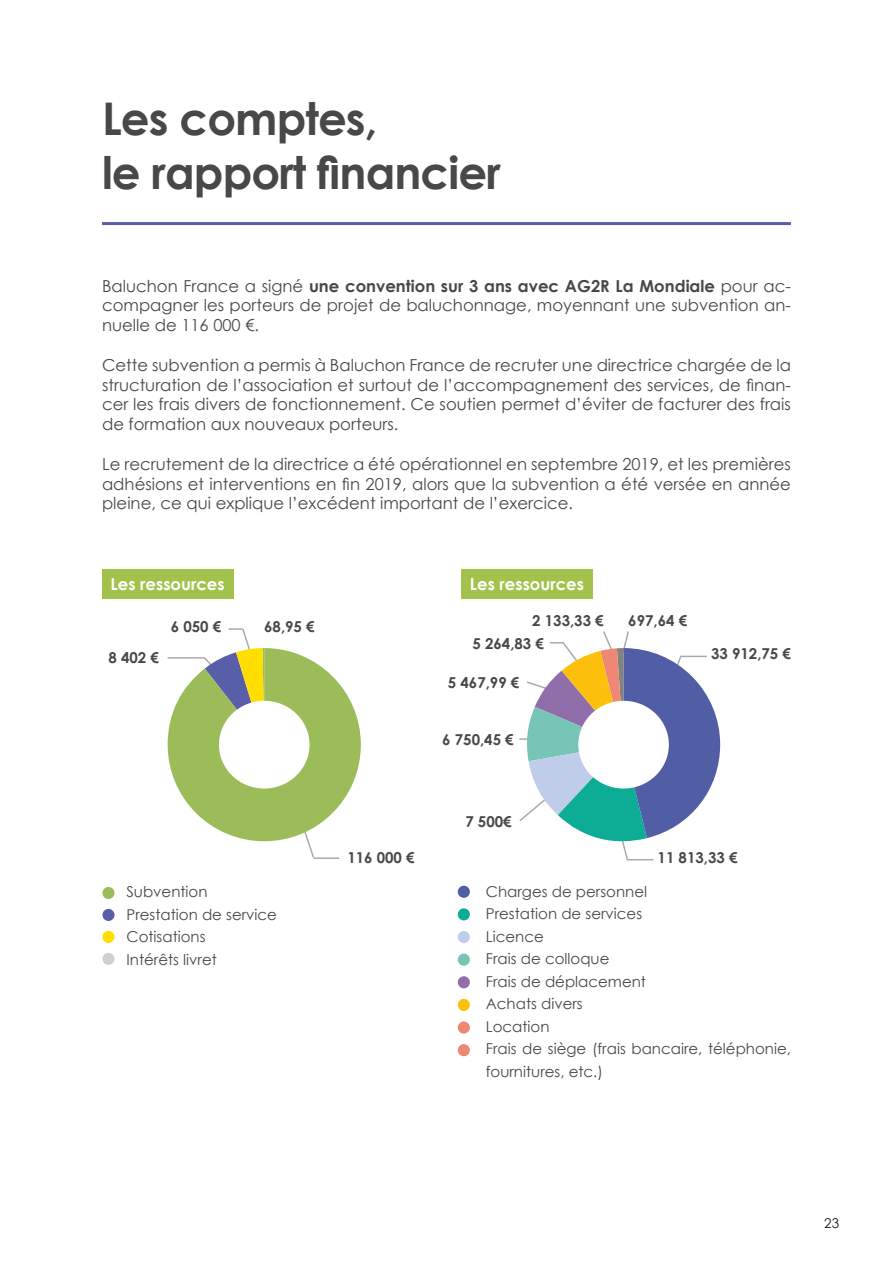
<style>
.page{position:relative;width:893px;height:1263px;background:#fff}
.page>*{position:absolute;margin:0;border:0;box-sizing:border-box;transform-origin:0 0}
.t1{font:700 45px/54px "Century Gothic";letter-spacing:-.02em;color:#484848}
.t2{font:16.5px/19.8px "Century Gothic";color:#484848;text-align:justify}
.t3{font:700 16.5px "Century Gothic";color:#fff}
.t4{font:15px/22.5px "Century Gothic";color:#484848}
.t5{font:700 15px "Century Gothic";color:#484848}
.t6{font:13.5px "Century Gothic";color:#1a1a1a}
.s1{font-weight:700}
</style>
<div class="page">
<hr style="left:102px;top:222px;width:689px;height:3px;background:#585fa7">
<svg style="left:168px;top:628px;width:193px;height:231px"></svg>
<div style="left:102px;top:569px;width:131px;height:29px;background:#a3c24b"></div>
<div style="left:102px;top:887px;width:13px;height:12px;background:#9cbc59;border-radius:50%"></div>
<div style="left:102px;top:909px;width:13px;height:12px;background:#585fa8;border-radius:50%"></div>
<div style="left:102px;top:953px;width:13px;height:12px;background:#d0d0d0;border-radius:50%"></div>
<div style="left:102px;top:931px;width:13px;height:12px;background:#ffde00;border-radius:50%"></div>
<div style="left:461px;top:569px;width:132px;height:29px;background:#a3c24b"></div>
<div style="left:458px;top:886px;width:12px;height:12px;background:#515da5;border-radius:50%"></div>
<div style="left:458px;top:908px;width:12px;height:12px;background:#0dac94;border-radius:50%"></div>
<div style="left:458px;top:953px;width:12px;height:13px;background:#77c5b6;border-radius:50%"></div>
<div style="left:458px;top:931px;width:12px;height:12px;background:#bfcdea;border-radius:50%"></div>
<div style="left:219px;top:701px;width:91px;height:87px;background:#fff;border-radius:50%"></div>
<div style="left:458px;top:976px;width:12px;height:12px;background:#906eaa;border-radius:50%"></div>
<div style="left:458px;top:1044px;width:12px;height:12px;background:#ee8774;border-radius:50%"></div>
<div style="left:458px;top:999px;width:12px;height:12px;background:#fcc00c;border-radius:50%"></div>
<div style="left:458px;top:1021px;width:12px;height:12px;background:#ee8774;border-radius:50%"></div>
<svg style="left:519px;top:631px;width:201px;height:230px"></svg>
<div style="left:578px;top:701px;width:91px;height:87px;background:#fff;border-radius:50%"></div>
<h1 class="t1" style="left:102px;top:90px;width:400px">Les comptes,<br>le rapport financier</h1>
<p class="t2" style="left:102px;top:275px;width:690px">Baluchon France a signé <span class="s1">une convention sur 3 ans avec AG2R La Mondiale</span> pour ac&shy;compagner les porteurs de projet de baluchonnage, moyennant une subvention an&shy;nuelle de 116 000 €.</p>
<p class="t2" style="left:102px;top:355px;width:690px">Cette subvention a permis à Baluchon France de recruter une directrice chargée de la structuration de l’association et surtout de l’accompagnement des services, de finan&shy;cer les frais divers de fonctionnement. Ce soutien permet d’éviter de facturer des frais de formation aux nouveaux porteurs.</p>
<p class="t2" style="left:102px;top:454px;width:690px">Le recrutement de la directrice a été opérationnel en septembre 2019, et les premières adhésions et interventions en fin 2019, alors que la subvention a été versée en année pleine, ce qui explique l’excédent important de l’exercice.</p>
<p class="t3" style="left:111px;top:571px;width:116px">Les ressources</p>
<p class="t3" style="left:470px;top:571px;width:116px">Les ressources</p>
<p class="t5" style="left:171px;top:615px;width:52px">6 050 €</p>
<p class="t5" style="left:264px;top:615px;width:52px">68,95 €</p>
<p class="t5" style="left:532px;top:609px;width:73px">2 133,33 €</p>
<p class="t5" style="left:628px;top:609px;width:60px">697,64 €</p>
<p class="t5" style="left:108px;top:646px;width:52px">8 402 €</p>
<p class="t5" style="left:472px;top:632px;width:73px">5 264,83 €</p>
<p class="t5" style="left:448px;top:671px;width:73px">5 467,99 €</p>
<p class="t5" style="left:711px;top:642px;width:81px">33 912,75 €</p>
<p class="t5" style="left:442px;top:728px;width:73px">6 750,45 €</p>
<p class="t5" style="left:465px;top:810px;width:48px">7 500€</p>
<p class="t5" style="left:347px;top:846px;width:69px">116 000 €</p>
<p class="t5" style="left:658px;top:846px;width:81px">11 813,33 €</p>
<p class="t4" style="left:126px;top:880px;width:152px">Subvention<br>Prestation de service<br>Cotisations<br>Intérêts livret</p>
<p class="t4" style="left:486px;top:880px;width:307px">Charges de personnel<br>Prestation de services<br>Licence<br>Frais de colloque<br>Frais de déplacement<br>Achats divers<br>Location<br>Frais de siège (frais bancaire, téléphonie, fournitures, etc.)</p>
<p class="t6" style="left:824px;top:1213px;width:16px">23</p>
</div>
